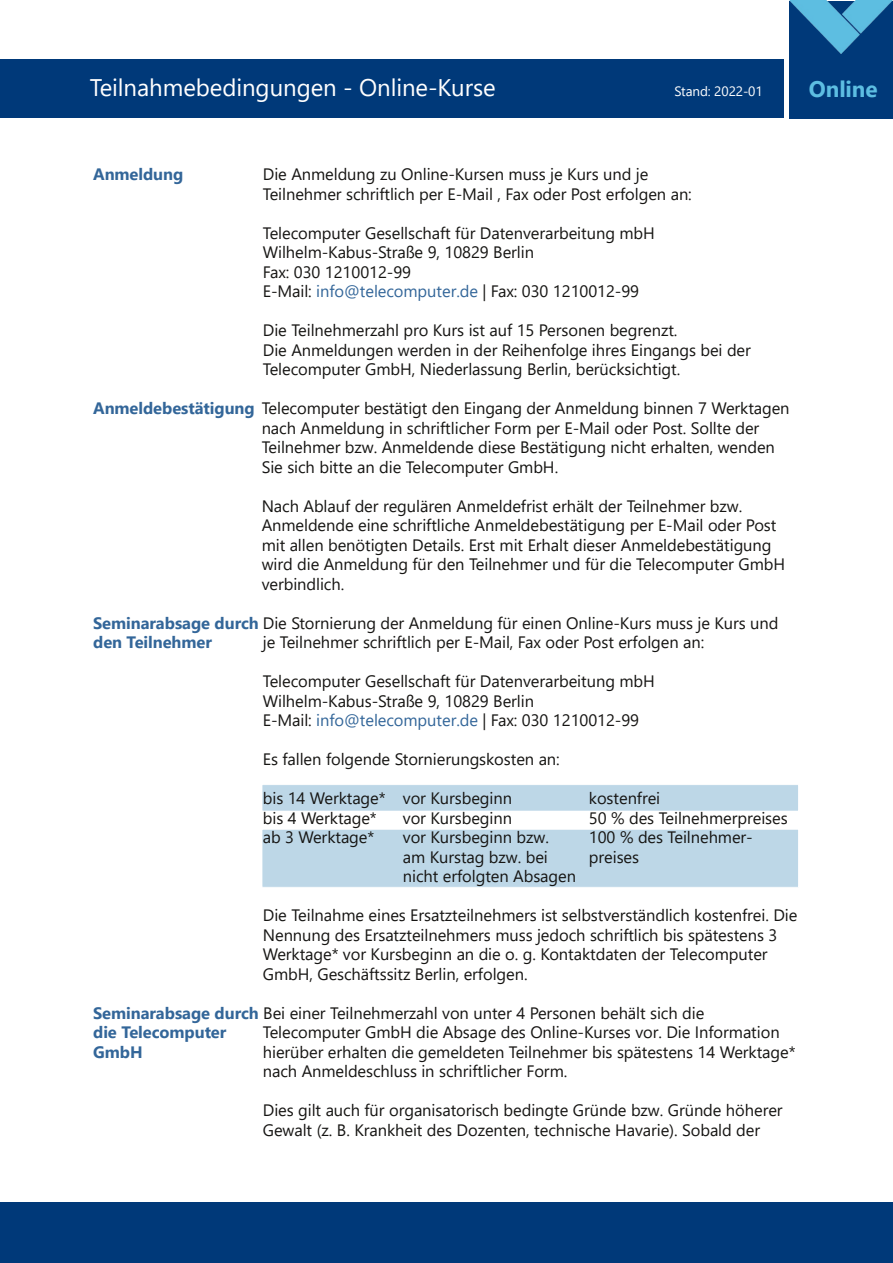
<style>
.page{position:relative;width:893px;height:1263px;background:#fff}
.page>*{position:absolute;margin:0;border:0;box-sizing:border-box;transform-origin:0 0}
.t1{font:24px "Segoe UI";letter-spacing:-.005em;color:#fff}
.t2{font:700 22.5px "Segoe UI";letter-spacing:-.005em;color:#5dbee2}
.t3{font:16.5px/19.5px "Segoe UI";letter-spacing:-.005em;color:#161513}
.t4{font:700 16.5px "Segoe UI";letter-spacing:-.005em;color:#369}
.t5{font:13.5px "Segoe UI";letter-spacing:-.005em;color:#fff}
.s1{color:#369}
.s2{font-weight:700;color:#369}
</style>
<div class="page">
<div style="left:262px;top:829px;width:537px;height:58px;background:#bdd7e7"></div>
<div style="left:262px;top:829px;width:537px;height:58px;border:1px solid #fff"></div>
<div style="left:262px;top:784px;width:537px;height:27px;background:#bdd7e7"></div>
<div style="left:262px;top:784px;width:537px;height:27px;border:1px solid #fff"></div>
<div style="left:0;top:59px;width:784px;height:58px;background:#003979"></div>
<div style="left:789px;top:1px;width:103px;height:117px;background:#003979"></div>
<img style="left:789px;top:0;width:104px;height:53px">
<div style="left:0;top:1202px;width:893px;height:61px;background:#003979"></div>
<h1 class="t1" style="left:90px;top:70px;width:407px">Teilnahmebedingungen ‐ Online‐Kurse</h1>
<p class="t5" style="left:675px;top:81px;width:90px">Stand: 2022‐01</p>
<h2 class="t2" style="left:809px;top:73px;width:70px">Online</h2>
<p class="t4" style="left:93px;top:162px;width:92px">Anmeldung</p>
<p class="t3" style="left:263px;top:164px;width:431px">Die Anmeldung zu Online‐Kursen muss je Kurs und je<br>Teilnehmer schriftlich per E‐Mail , Fax oder Post erfolgen an:</p>
<p class="t3" style="left:263px;top:222px;width:393px">Telecomputer Gesellschaft für Datenverarbeitung mbH Wilhelm‐Kabus‐Straße 9, 10829 Berlin<br>Fax: 030 1210012‐99<br>E‐Mail: <span class="s1">info@telecomputer.de</span> | Fax: 030 1210012‐99</p>
<p class="t3" style="left:263px;top:320px;width:490px">Die Teilnehmerzahl pro Kurs ist auf 15 Personen begrenzt.<br>Die Anmeldungen werden in der Reihenfolge ihres Eingangs bei der<br>Telecomputer GmbH, Niederlassung Berlin, berücksichtigt.</p>
<p class="t3" style="left:262px;top:398px;width:529px;text-indent:-169px"><span class="s2">Anmeldebestätigung</span> Telecomputer bestätigt den Eingang der Anmeldung binnen 7 Werktagen nach Anmeldung in schriftlicher Form per E‐Mail oder Post. Sollte der Teilnehmer bzw. Anmeldende diese Bestätigung nicht erhalten, wenden Sie sich bitte an die Telecomputer GmbH.</p>
<p class="t3" style="left:262px;top:495px;width:525px">Nach Ablauf der regulären Anmeldefrist erhält der Teilnehmer bzw.<br>Anmeldende eine schriftliche Anmeldebestätigung per E‐Mail oder Post mit allen benötigten Details. Erst mit Erhalt dieser Anmeldebestätigung wird die Anmeldung für den Teilnehmer und für die Telecomputer GmbH verbindlich.</p>
<p class="t3" style="left:93px;top:612px;width:687px"><span class="s2">Seminarabsage durch</span> Die Stornierung der Anmeldung für einen Online‐Kurs muss je Kurs und <span class="s2">den Teilnehmer</span></p>
<p class="t3" style="left:263px;top:632px;width:443px">je Teilnehmer schriftlich per E‐Mail, Fax oder Post erfolgen an:</p>
<p class="t3" style="left:263px;top:671px;width:393px">Telecomputer Gesellschaft für Datenverarbeitung mbH<br>Wilhelm‐Kabus‐Straße 9, 10829 Berlin<br>E‐Mail: <span class="s1">info@telecomputer.de</span> | Fax: 030 1210012‐99</p>
<p class="t3" style="left:263px;top:749px;width:298px">Es fallen folgende Stornierungskosten an:</p>
<p class="t3" style="left:263px;top:788px;width:251px">bis 14 Werktage* vor Kursbeginn</p>
<p class="t3" style="left:589px;top:788px;width:73px">kostenfrei</p>
<p class="t3" style="left:263px;top:807px;width:115px">bis 4 Werktage*</p>
<p class="t3" style="left:403px;top:807px;width:111px">vor Kursbeginn</p>
<p class="t3" style="left:589px;top:807px;width:200px">50 % des Teilnehmerpreises</p>
<p class="t3" style="left:263px;top:827px;width:113px">ab 3 Werktage*</p>
<p class="t3" style="left:403px;top:827px;width:148px">vor Kursbeginn bzw.</p>
<p class="t3" style="left:589px;top:827px;width:165px">100 % des Teilnehmer‐</p>
<p class="t3" style="left:403px;top:846px;width:147px">am Kurstag bzw. bei</p>
<p class="t3" style="left:589px;top:846px;width:52px">preises</p>
<p class="t3" style="left:403px;top:866px;width:175px">nicht erfolgten Absagen</p>
<p class="t3" style="left:263px;top:905px;width:536px">Die Teilnahme eines Ersatzteilnehmers ist selbstverständlich kostenfrei. Die Nennung des Ersatzteilnehmers muss jedoch schriftlich bis spätestens 3<br>Werktage* vor Kursbeginn an die o. g. Kontaktdaten der Telecomputer GmbH, Geschäftssitz Berlin, erfolgen.</p>
<p class="t3" style="left:93px;top:1002px;width:613px"><span class="s2">Seminarabsage durch</span> Bei einer Teilnehmerzahl von unter 4 Personen behält sich die <span class="s2">die Telecomputer</span></p>
<p class="t3" style="left:263px;top:1022px;width:518px">Telecomputer GmbH die Absage des Online‐Kurses vor. Die Information</p>
<p class="t4" style="left:93px;top:1040px;width:51px">GmbH</p>
<p class="t3" style="left:263px;top:1041px;width:534px">hierüber erhalten die gemeldeten Teilnehmer bis spätestens 14 Werktage* nach Anmeldeschluss in schriftlicher Form.</p>
<p class="t3" style="left:263px;top:1100px;width:521px">Dies gilt auch für organisatorisch bedingte Gründe bzw. Gründe höherer<br>Gewalt ﴾z. B. Krankheit des Dozenten, technische Havarie﴿. Sobald der</p>
</div>
